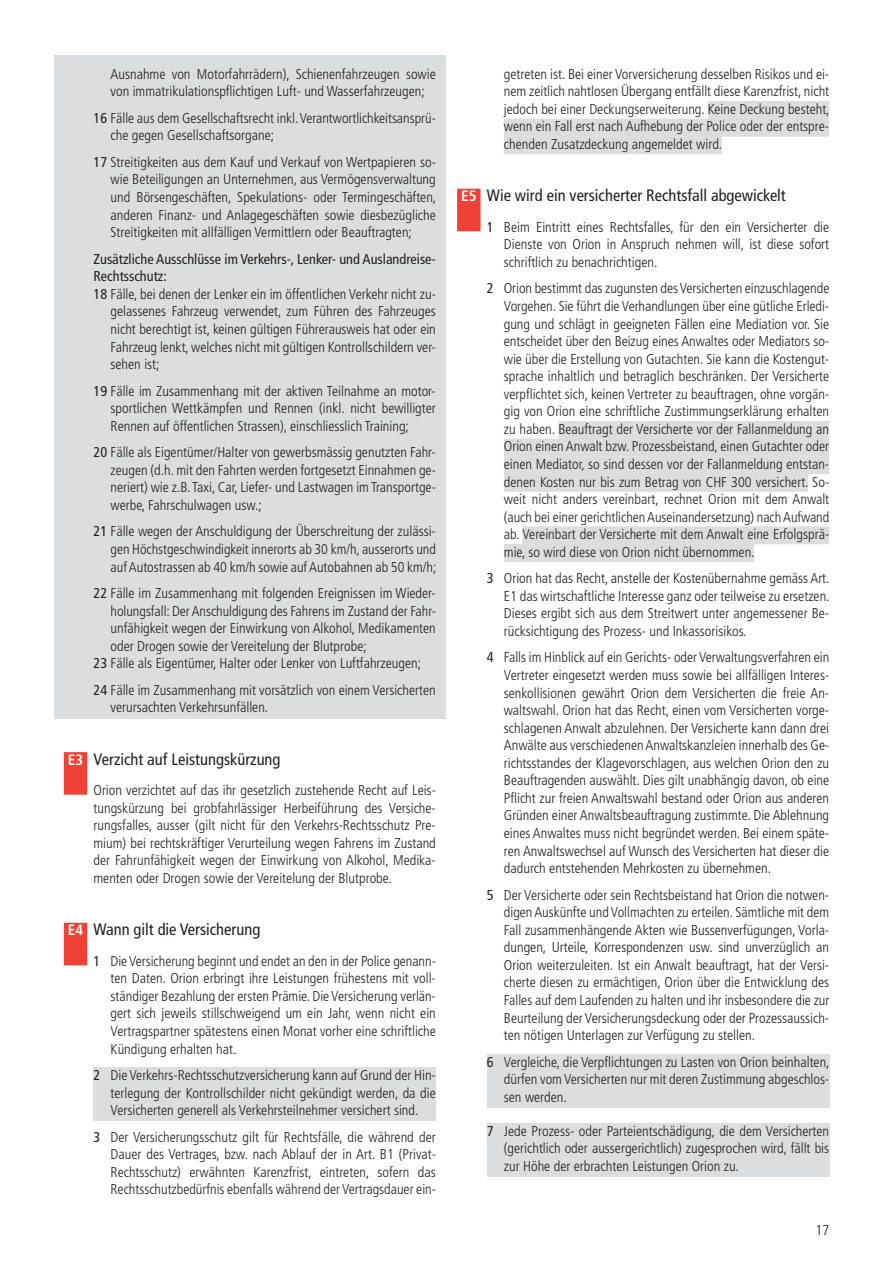
<style>
.page{position:relative;width:893px;height:1263px;background:#fff}
.page>*{position:absolute;margin:0;border:0;box-sizing:border-box;transform-origin:0 0}
.t1{font:condensed 16.5px "Frutiger";color:#231f20}
.t2{font:300 condensed 14.25px/17.5px "Frutiger LT";color:#231f20;text-align:justify}
.t3{font:condensed 14.25px "Frutiger LT";color:#231f20}
.s1{font-weight:400}
.s2{font-weight:700;font-size:15px;color:#fff}
.s3{font-family:"Frutiger";font-weight:400}
</style>
<div class="page">
<div style="left:54px;top:55px;width:391px;height:664px;background:#dcddde"></div>
<div style="left:64px;top:752px;width:23px;height:43px;background:#ef4135"></div>
<div style="left:64px;top:923px;width:23px;height:42px;background:#ef4135"></div>
<div style="left:94px;top:1067px;width:342px;height:54px;background:#dcddde"></div>
<div style="left:708px;top:101px;width:121px;height:18px;background:#dcddde"></div>
<div style="left:504px;top:119px;width:325px;height:18px;background:#dcddde"></div>
<div style="left:504px;top:136px;width:218px;height:18px;background:#dcddde"></div>
<div style="left:457px;top:189px;width:23px;height:42px;background:#ef4135"></div>
<div style="left:558px;top:421px;width:271px;height:18px;background:#dcddde"></div>
<div style="left:504px;top:439px;width:325px;height:18px;background:#dcddde"></div>
<div style="left:504px;top:456px;width:325px;height:18px;background:#dcddde"></div>
<div style="left:504px;top:474px;width:304px;height:18px;background:#dcddde"></div>
<div style="left:522px;top:526px;width:307px;height:18px;background:#dcddde"></div>
<div style="left:504px;top:544px;width:250px;height:18px;background:#dcddde"></div>
<div style="left:487px;top:1054px;width:342px;height:53px;background:#dcddde"></div>
<div style="left:487px;top:1123px;width:342px;height:53px;background:#dcddde"></div>
<p class="t2" style="left:111px;top:65px;width:327px">Ausnahme von Motorfahrrädern), Schienenfahrzeugen sowie von immatrikulationspflichtigen Luft- und Wasserfahrzeugen;</p>
<p class="t2" style="left:111px;top:109px;width:327px;text-indent:-17px"><span class="s1">16</span> Fälle aus dem Gesellschaftsrecht inkl. Verantwortlichkeitsansprü&shy;che gegen Gesellschaftsorgane;</p>
<p class="t2" style="left:111px;top:153px;width:327px;text-indent:-17px"><span class="s1">17</span> Streitigkeiten aus dem Kauf und Verkauf von Wertpapieren so&shy;wie Beteiligungen an Unternehmen, aus Vermögensverwaltung und Börsengeschäften, Spekulations- oder Termingeschäften, anderen Finanz- und Anlagegeschäften sowie diesbezügliche Streitigkeiten mit allfälligen Vermittlern oder Beauftragten;</p>
<p class="t3" style="left:94px;top:250px;width:343px">Zusätzliche Ausschlüsse im Verkehrs-, Lenker- und Auslandreise-</p>
<p class="t3" style="left:94px;top:268px;width:75px">Rechtsschutz:</p>
<p class="t2" style="left:94px;top:285px;width:343px"><span class="s1">18</span> Fälle, bei denen der Lenker ein im öffentlichen Verkehr nicht zu-</p>
<p class="t2" style="left:111px;top:303px;width:327px">gelassenes Fahrzeug verwendet, zum Führen des Fahrzeuges</p>
<p class="t2" style="left:111px;top:320px;width:327px">nicht berechtigt ist, keinen gültigen Führerausweis hat oder ein</p>
<p class="t2" style="left:111px;top:338px;width:327px">Fahrzeug lenkt, welches nicht mit gültigen Kontrollschildern ver-</p>
<p class="t2" style="left:111px;top:356px;width:51px">sehen ist;</p>
<p class="t2" style="left:111px;top:382px;width:327px;text-indent:-17px"><span class="s1">19</span> Fälle im Zusammenhang mit der aktiven Teilnahme an motor&shy;sportlichen Wettkämpfen und Rennen (inkl. nicht bewilligter Rennen auf öffentlichen Strassen), einschliesslich Training;</p>
<p class="t2" style="left:111px;top:444px;width:327px;text-indent:-17px"><span class="s1">20</span> Fälle als Eigentümer/Halter von gewerbsmässig genutzten Fahr&shy;zeugen (d.h. mit den Fahrten werden fortgesetzt Einnahmen ge&shy;neriert) wie z.B. Taxi, Car, Liefer- und Lastwagen im Transportge&shy;werbe, Fahrschulwagen usw.;</p>
<p class="t2" style="left:111px;top:523px;width:327px;text-indent:-17px"><span class="s1">21</span> Fälle wegen der Anschuldigung der Überschreitung der zulässi&shy;gen Höchstgeschwindigkeit innerorts ab 30 km/h, ausserorts und auf Autostrassen ab 40 km/h sowie auf Autobahnen ab 50 km/h;</p>
<p class="t2" style="left:94px;top:585px;width:344px"><span class="s1">22</span> Fälle im Zusammenhang mit folgenden Ereignissen im Wieder-</p>
<p class="t2" style="left:111px;top:602px;width:327px">holungsfall: Der Anschuldigung des Fahrens im Zustand der Fahr-</p>
<p class="t2" style="left:111px;top:620px;width:327px">unfähigkeit wegen der Einwirkung von Alkohol, Medikamenten</p>
<p class="t2" style="left:111px;top:637px;width:258px">oder Drogen sowie der Vereitelung der Blutprobe;</p>
<p class="t2" style="left:94px;top:655px;width:329px"><span class="s1">23</span> Fälle als Eigentümer, Halter oder Lenker von Luftfahrzeugen;</p>
<p class="t2" style="left:111px;top:681px;width:327px;text-indent:-17px"><span class="s1">24</span> Fälle im Zusammenhang mit vorsätzlich von einem Versicherten verursachten Verkehrsunfällen.</p>
<p class="t1" style="left:68px;top:749px;width:214px"><span class="s2">E3</span> Verzicht auf Leistungskürzung</p>
<p class="t2" style="left:94px;top:782px;width:344px">Orion verzichtet auf das ihr gesetzlich zustehende Recht auf Leis&shy;tungskürzung bei grobfahrlässiger Herbeiführung des Versiche&shy;rungsfalles, ausser (gilt nicht für den Verkehrs-Rechtsschutz Pre&shy;mium) bei rechtskräftiger Verurteilung wegen Fahrens im Zustand der Fahrunfähigkeit wegen der Einwirkung von Alkohol, Medika&shy;menten oder Drogen sowie der Vereitelung der Blutprobe.</p>
<p class="t1" style="left:68px;top:920px;width:194px"><span class="s2">E4</span> Wann gilt die Versicherung</p>
<p class="t2" style="left:111px;top:952px;width:327px;text-indent:-17px"><span class="s3">1</span> Die Versicherung beginnt und endet an den in der Police genann&shy;ten Daten. Orion erbringt ihre Leistungen frühestens mit voll&shy;ständiger Bezahlung der ersten Prämie. Die Versicherung verlän&shy;gert sich jeweils stillschweigend um ein Jahr, wenn nicht ein Vertragspartner spätestens einen Monat vorher eine schriftliche Kündigung erhalten hat.</p>
<p class="t2" style="left:111px;top:1066px;width:327px;text-indent:-17px"><span class="s1">2</span> Die Verkehrs-Rechtsschutzversicherung kann auf Grund der Hin&shy;terlegung der Kontrollschilder nicht gekündigt werden, da die Versicherten generell als Verkehrsteilnehmer versichert sind.</p>
<p class="t2" style="left:111px;top:1128px;width:327px;text-indent:-17px"><span class="s3">3</span> Der Versicherungsschutz gilt für Rechtsfälle, die während der Dauer des Vertrages, bzw. nach Ablauf der in Art. B1 (Privat-Rechtsschutz) erwähnten Karenzfrist, eintreten, sofern das Rechtsschutzbedürfnis ebenfalls während der Vertragsdauer ein-</p>
<p class="t2" style="left:504px;top:65px;width:327px">getreten ist. Bei einer Vorversicherung desselben Risikos und ei&shy;nem zeitlich nahtlosen Übergang entfällt diese Karenzfrist, nicht jedoch bei einer Deckungserweiterung. Keine Deckung besteht, wenn ein Fall erst nach Aufhebung der Police oder der entspre&shy;chenden Zusatzdeckung angemeldet wird.</p>
<p class="t1" style="left:461px;top:186px;width:326px"><span class="s2">E5</span> Wie wird ein versicherter Rechtsfall abgewickelt</p>
<p class="t2" style="left:504px;top:218px;width:327px;text-indent:-17px"><span class="s3">1</span> Beim Eintritt eines Rechtsfalles, für den ein Versicherter die Dienste von Orion in Anspruch nehmen will, ist diese sofort schriftlich zu benachrichtigen.</p>
<p class="t2" style="left:504px;top:280px;width:327px;text-indent:-17px"><span class="s3">2</span> Orion bestimmt das zugunsten des Versicherten einzuschlagende Vorgehen. Sie führt die Verhandlungen über eine gütliche Erledi&shy;gung und schlägt in geeigneten Fällen eine Mediation vor. Sie entscheidet über den Beizug eines Anwaltes oder Mediators so&shy;wie über die Erstellung von Gutachten. Sie kann die Kostengut&shy;sprache inhaltlich und betraglich beschränken. Der Versicherte verpflichtet sich, keinen Vertreter zu beauftragen, ohne vorgän&shy;gig von Orion eine schriftliche Zustimmungserklärung erhalten zu haben. Beauftragt der Versicherte vor der Fallanmeldung an Orion einen Anwalt bzw. Prozessbeistand, einen Gutachter oder einen Mediator, so sind dessen vor der Fallanmeldung entstan&shy;denen Kosten nur bis zum Betrag von CHF 300 versichert. So&shy;weit nicht anders vereinbart, rechnet Orion mit dem Anwalt (auch bei einer gerichtlichen Auseinandersetzung) nach Aufwand ab. Vereinbart der Versicherte mit dem Anwalt eine Erfolgsprä&shy;mie, so wird diese von Orion nicht übernommen.</p>
<p class="t2" style="left:504px;top:570px;width:327px;text-indent:-17px"><span class="s3">3</span> Orion hat das Recht, anstelle der Kostenübernahme gemäss Art.<br>E1 das wirtschaftliche Interesse ganz oder teilweise zu ersetzen.<br>Dieses ergibt sich aus dem Streitwert unter angemessener Be&shy;rücksichtigung des Prozess- und Inkassorisikos.</p>
<p class="t2" style="left:504px;top:649px;width:327px;text-indent:-17px"><span class="s3">4</span> Falls im Hinblick auf ein Gerichts- oder Verwaltungsverfahren ein Vertreter eingesetzt werden muss sowie bei allfälligen Interes&shy;senkollisionen gewährt Orion dem Versicherten die freie An&shy;waltswahl. Orion hat das Recht, einen vom Versicherten vorge&shy;schlagenen Anwalt abzulehnen. Der Versicherte kann dann drei Anwälte aus verschiedenen Anwaltskanzleien innerhalb des Ge&shy;richtsstandes der Klagevorschlagen, aus welchen Orion den zu Beauftragenden auswählt. Dies gilt unabhängig davon, ob eine Pflicht zur freien Anwaltswahl bestand oder Orion aus anderen Gründen einer Anwaltsbeauftragung zustimmte. Die Ablehnung eines Anwaltes muss nicht begründet werden. Bei einem späte&shy;ren Anwaltswechsel auf Wunsch des Versicherten hat dieser die dadurch entstehenden Mehrkosten zu übernehmen.</p>
<p class="t2" style="left:504px;top:886px;width:327px;text-indent:-17px"><span class="s3">5</span> Der Versicherte oder sein Rechtsbeistand hat Orion die notwen&shy;digen Auskünfte und Vollmachten zu erteilen. Sämtliche mit dem Fall zusammenhängende Akten wie Bussenverfügungen, Vorla&shy;dungen, Urteile, Korrespondenzen usw. sind unverzüglich an Orion weiterzuleiten. Ist ein Anwalt beauftragt, hat der Versi&shy;cherte diesen zu ermächtigen, Orion über die Entwicklung des Falles auf dem Laufenden zu halten und ihr insbesondere die zur Beurteilung der Versicherungsdeckung oder der Prozessaussich&shy;ten nötigen Unterlagen zur Verfügung zu stellen.</p>
<p class="t2" style="left:504px;top:1053px;width:327px;text-indent:-17px"><span class="s1">6</span> Vergleiche, die Verpflichtungen zu Lasten von Orion beinhalten, dürfen vom Versicherten nur mit deren Zustimmung abgeschlos&shy;sen werden.</p>
<p class="t2" style="left:504px;top:1122px;width:327px;text-indent:-17px"><span class="s1">7</span> Jede Prozess- oder Parteientschädigung, die dem Versicherten (gerichtlich oder aussergerichtlich) zugesprochen wird, fällt bis zur Höhe der erbrachten Leistungen Orion zu.</p>
<p class="t2" style="left:815px;top:1222px;width:15px">17</p>
</div>
